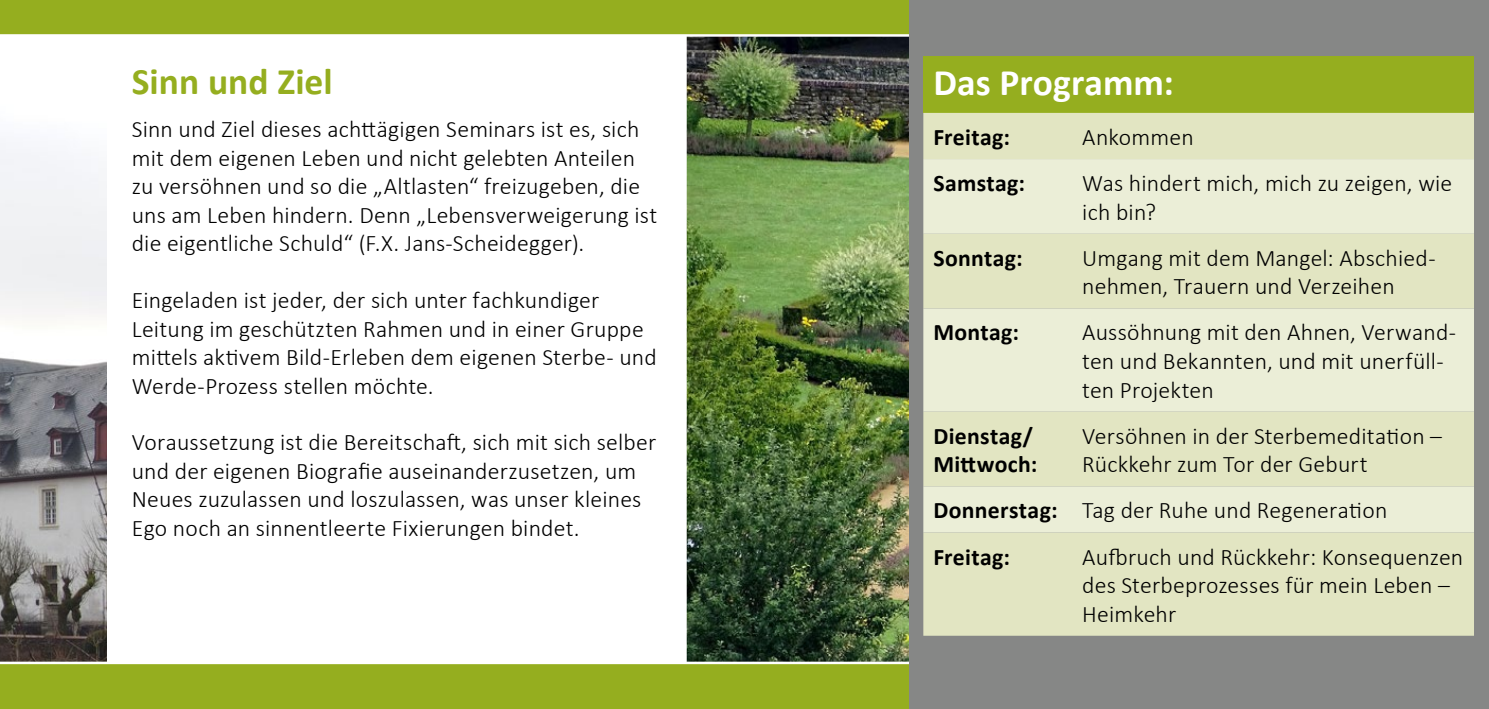
<style>
.page{position:relative;width:1489px;height:709px;background:#fff}
.page>*{position:absolute;margin:0;border:0;box-sizing:border-box;transform-origin:0 0}
.t1{font:700 37.5px "Calibri";letter-spacing:.005em;color:#fff}
.t2{font:700 37.5px "Calibri";color:#95ae1f}
.t3{font:300 23.75px/28.5px "Calibri";letter-spacing:.005em;color:#000}
.t4{font:700 23.75px/28.5px "Calibri";letter-spacing:.015em;color:#000}
.s1{font-weight:700}
</style>
<div class="page">
<hr style="left:1488px;top:614px;width:1px;height:47px;background:#565655">
<img style="left:686px;top:37px;width:222px;height:624px">
<img style="left:0;top:143px;width:106px;height:518px">
<div style="left:0;top:0;width:908px;height:37px;background:#95ae1f"></div>
<svg style="left:0;top:661px;width:908px;height:48px;background:#9ab22c"></svg>
<div style="left:226px;top:35px;width:460px;height:626px;background:#fff"></div>
<div style="left:908px;top:0;width:580px;height:709px;background:#868786"></div>
<div style="left:923px;top:56px;width:550px;height:57px;background:#95ae1f"></div>
<div style="left:923px;top:113px;width:550px;height:522px;background:#e2e5c2"></div>
<svg style="left:923px;top:159px;width:550px;height:373px;background:#e7eace"></svg>
<h1 class="t2" style="left:132px;top:59px;width:202px">Sinn und Ziel</h1>
<p class="t3" style="left:132px;top:114px;width:527px">Sinn und Ziel dieses achttägigen Seminars ist es, sich mit dem eigenen Leben und nicht gelebten Anteilen zu versöhnen und so die „Altlasten“ freizugeben, die uns am Leben hindern. Denn „Lebensverweigerung ist die eigentliche Schuld“ (F.X. Jans-Scheidegger).</p>
<p class="t3" style="left:132px;top:285px;width:526px">Eingeladen ist jeder, der sich unter fachkundiger Leitung im geschützten Rahmen und in einer Gruppe mittels aktivem Bild-Erleben dem eigenen Sterbe- und Werde-Prozess stellen möchte.</p>
<p class="t3" style="left:132px;top:427px;width:526px">Voraussetzung ist die Bereitschaft, sich mit sich selber und der eigenen Biografie auseinanderzusetzen, um Neues zuzulassen und loszulassen, was unser kleines Ego noch an sinnentleerte Fixierungen bindet.</p>
<h1 class="t1" style="left:933px;top:59px;width:242px">Das Programm:</h1>
<p class="t4" style="left:933px;top:122px;width:78px">Freitag:</p>
<p class="t3" style="left:1082px;top:122px;width:113px">Ankommen</p>
<p class="t4" style="left:933px;top:168px;width:93px">Samstag:</p>
<p class="t3" style="left:1082px;top:168px;width:371px">Was hindert mich, mich zu zeigen, wie ich bin?</p>
<p class="t4" style="left:933px;top:242px;width:91px">Sonntag:</p>
<p class="t3" style="left:1082px;top:242px;width:355px">Umgang mit dem Mangel: Abschied&shy;nehmen, Trauern und Verzeihen</p>
<p class="t4" style="left:933px;top:317px;width:87px">Montag:</p>
<p class="t3" style="left:1082px;top:317px;width:375px">Aussöhnung mit den Ahnen, Verwand&shy;ten und Bekannten, und mit unerfüll&shy;ten Projekten</p>
<p class="t4" style="left:933px;top:420px;width:106px">Dienstag/<br>Mittwoch:</p>
<p class="t3" style="left:1082px;top:420px;width:361px">Versöhnen in der Sterbemeditation –<br>Rückkehr zum Tor der Geburt</p>
<p class="t3" style="left:933px;top:486px;width:455px;line-height:46.2px"><span class="s1">Donnerstag:</span> Tag der Ruhe und Regeneration<br><span class="s1">Freitag:</span></p>
<p class="t3" style="left:1082px;top:541px;width:382px">Aufbruch und Rückkehr: Konsequenzen des Sterbeprozesses für mein Leben –<br>Heimkehr</p>
</div>
